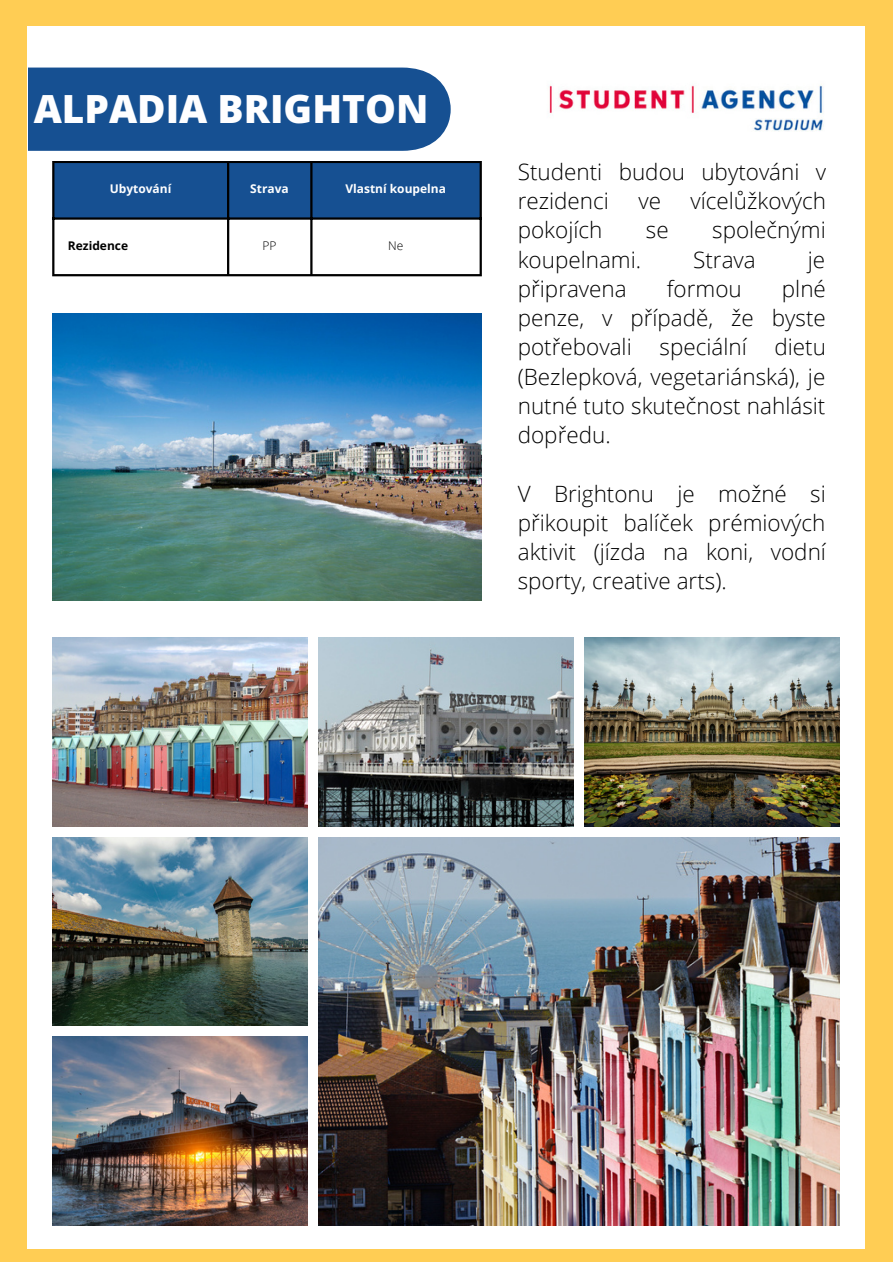
<style>
.page{position:relative;width:893px;height:1264px;background:#fff}
.page>*{position:absolute;margin:0;border:0;box-sizing:border-box;transform-origin:0 0}
.t1{font:800 38.85px "Open Sans";color:#fefeff}
.t2{font:300 22.5px/29.2px "Open Sans";color:#000;text-align:justify}
.t3{font:700 12px "Open Sans";color:#fff}
.t4{font:700 12px "Open Sans";color:#000}
.t5{font:700 12px "Open Sans";color:#fefeff}
.t6{font:300 12px "Open Sans";color:#000}
</style>
<div class="page">
<div style="left:0;top:0;width:892px;height:1261px;background:#ffcd54"></div>
<div style="left:27px;top:26px;width:837px;height:1222px;background:#fff"></div>
<img style="left:52px;top:637px;width:255px;height:189px">
<img style="left:318px;top:637px;width:255px;height:189px">
<img style="left:584px;top:637px;width:255px;height:189px">
<img style="left:52px;top:1036px;width:255px;height:189px">
<img style="left:52px;top:837px;width:255px;height:188px">
<img style="left:318px;top:837px;width:521px;height:388px">
<img style="left:549px;top:84px;width:275px;height:47px">
<div style="left:28px;top:68px;width:422px;height:83px;background:#165092"></div>
<div style="left:54px;top:163px;width:425px;height:54px;background:#165092"></div>
<hr style="left:52px;top:163px;width:2px;height:111px;background:#000">
<hr style="left:227px;top:163px;width:2px;height:111px;background:#000">
<hr style="left:310px;top:163px;width:2px;height:111px;background:#000">
<hr style="left:479px;top:163px;width:3px;height:111px;background:#000">
<hr style="left:52px;top:161px;width:430px;height:2px;background:#000">
<hr style="left:52px;top:217px;width:430px;height:3px;background:#000">
<hr style="left:52px;top:274px;width:430px;height:2px;background:#000">
<img style="left:52px;top:314px;width:429px;height:286px">
<h1 class="t1" style="left:34px;top:82px;width:396px">ALPADIA BRIGHTON</h1>
<p class="t5" style="left:110px;top:181px;width:63px">Ubytování</p>
<p class="t4" style="left:68px;top:237px;width:62px">Rezidence</p>
<p class="t3" style="left:250px;top:181px;width:40px">Strava</p>
<p class="t6" style="left:262px;top:237px;width:15px">PP</p>
<p class="t3" style="left:345px;top:181px;width:102px">Vlastní koupelna</p>
<p class="t6" style="left:388px;top:237px;width:17px">Ne</p>
<p class="t2" style="left:517px;top:156px;width:310px">Studenti budou ubytováni v rezidenci</p>
<p class="t2" style="left:638px;top:186px;width:24px">ve</p>
<p class="t2" style="left:690px;top:186px;width:137px">vícelůžkových</p>
<p class="t2" style="left:517px;top:215px;width:86px">pokojích</p>
<p class="t2" style="left:646px;top:215px;width:24px">se</p>
<p class="t2" style="left:712px;top:215px;width:115px">společnými</p>
<p class="t2" style="left:517px;top:244px;width:125px">koupelnami.</p>
<p class="t2" style="left:693px;top:244px;width:64px">Strava</p>
<p class="t2" style="left:807px;top:244px;width:19px">je</p>
<p class="t2" style="left:517px;top:273px;width:110px">připravena</p>
<p class="t2" style="left:666px;top:273px;width:76px">formou</p>
<p class="t2" style="left:517px;top:273px;width:310px;text-indent:264px">plné penze, v případě, že byste potřebovali speciální dietu (Bezlepková, vegetariánská), je nutné tuto skutečnost nahlásit dopředu.</p>
<p class="t2" style="left:517px;top:478px;width:310px">V Brightonu je možné si přikoupit balíček prémiových aktivit (jízda na koni, vodní sporty, creative arts).</p>
</div>
